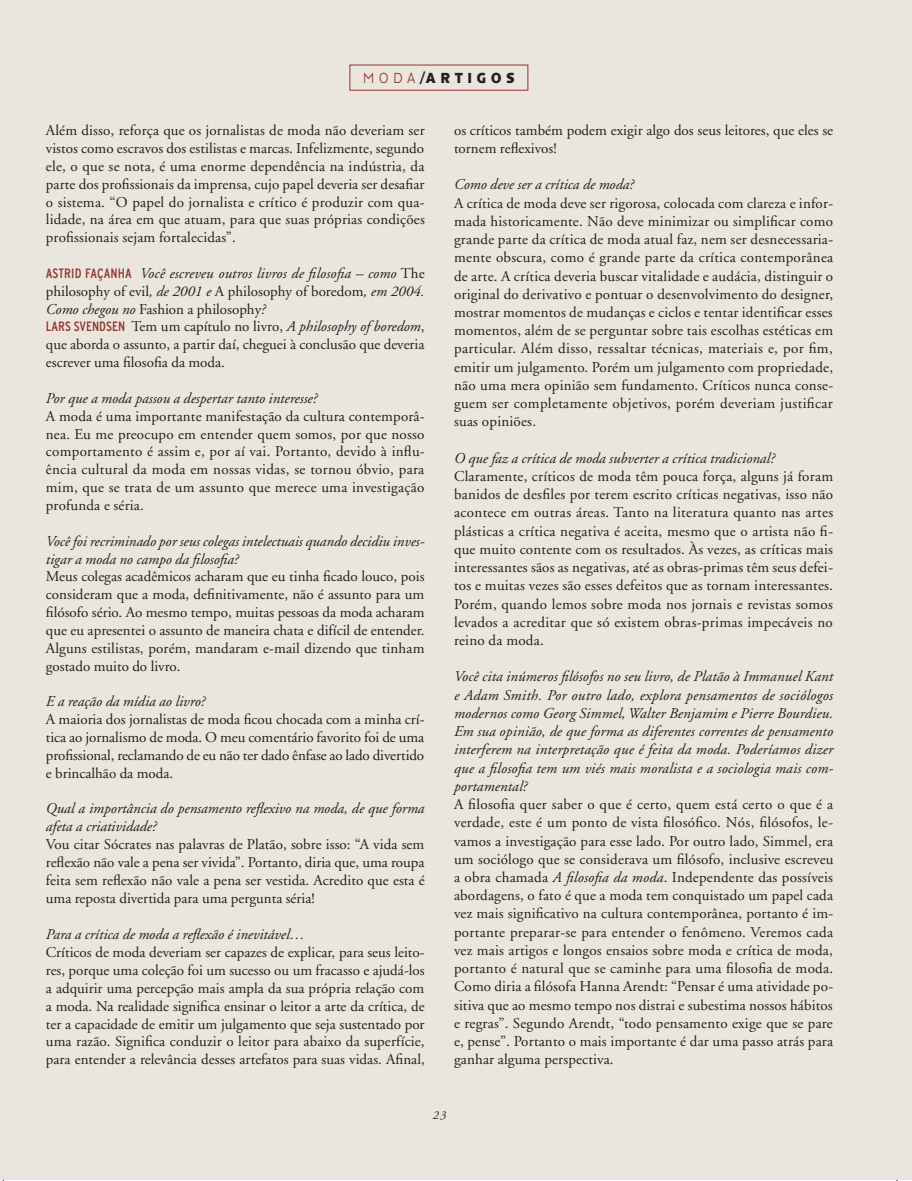
<style>
.page{position:relative;width:912px;height:1181px;background:#fff}
.page>*{position:absolute;margin:0;border:0;box-sizing:border-box;transform-origin:0 0}
.t1{font:15px/17.9px "Adobe Garamond";color:#231f20;text-align:justify}
.t2{font:italic 15px/18.3px "Adobe Garamond";color:#231f20}
.t3{font:700 15px "Anisette Petite";letter-spacing:.415em;color:#231f20;scale:.9 1}
.t4{font:italic 12px "Adobe Garamond";color:#231f20}
.s1{font-weight:300;color:#92342e}
.s2{font-family:"Interstate";font-stretch:condensed;font-size:13.5px;color:#92342e}
.s3{font-style:italic}
</style>
<div class="page">
<hr style="left:0;top:0;width:3px;height:1180px;background:#eae5dd">
<div style="left:3px;top:0;width:908px;height:1180px;background:#eae5dd"></div>
<div style="left:349px;top:65px;width:179px;height:26px;border:1px solid #92342e"></div>
<p class="t3" style="left:363px;top:70px;width:169px"><span class="s1">MODA</span>/ARTIGOS</p>
<p class="t1" style="left:46px;top:122px;width:380px">Além disso, reforça que os jornalistas de moda não deveriam ser vistos como escravos dos estilistas e marcas. Infelizmente, segundo ele, o que se nota, é uma enorme dependência na indústria, da parte dos profissionais da imprensa, cujo papel deveria ser desafiar o sistema. “O papel do jornalista e crítico é produzir com qua‑ lidade, na área em que atuam, para que suas próprias condições profissionais sejam fortalecidas”.</p>
<p class="t1" style="left:46px;top:265px;width:380px;text-align:left"><span class="s2">ASTRID FAÇANHA</span> <span class="s3">Você escreveu outros livros de filosofia – como</span> The philosophy of evil<span class="s3">, de 2001 e</span> A philosophy of boredom<span class="s3">, em 2004.<br>Como chegou no</span> Fashion a philosophy<span class="s3">?<br></span><span class="s2">LARS SVENDSEN</span> Tem um capítulo no livro, <span class="s3">A philosophy of boredom</span>, que aborda o assunto, a partir daí, cheguei à conclusão que deveria escrever uma filosofia da moda.</p>
<p class="t2" style="left:46px;top:389px;width:273px">Por que a moda passou a despertar tanto interesse?</p>
<p class="t1" style="left:46px;top:407px;width:380px">A moda é uma importante manifestação da cultura contemporâ‑ nea. Eu me preocupo em entender quem somos, por que nosso comportamento é assim e, por aí vai. Portanto, devido à influ‑ ência cultural da moda em nossas vidas, se tornou óbvio, para mim, que se trata de um assunto que merece uma investigação profunda e séria.</p>
<p class="t2" style="left:46px;top:532px;width:380px;line-height:17.9px">Você foi recriminado por seus colegas intelectuais quando decidiu inves‑ tigar a moda no campo da filosofia?</p>
<p class="t1" style="left:46px;top:568px;width:380px">Meus colegas acadêmicos acharam que eu tinha ficado louco, pois consideram que a moda, definitivamente, não é assunto para um filósofo sério. Ao mesmo tempo, muitas pessoas da moda acharam que eu apresentei o assunto de maneira chata e difícil de entender.<br>Alguns estilistas, porém, mandaram e‑mail dizendo que tinham gostado muito do livro.</p>
<p class="t2" style="left:46px;top:693px;width:161px">E a reação da mídia ao livro?</p>
<p class="t1" style="left:46px;top:711px;width:380px">A maioria dos jornalistas de moda ficou chocada com a minha crí‑ tica ao jornalismo de moda. O meu comentário favorito foi de uma profissional, reclamando de eu não ter dado ênfase ao lado divertido e brincalhão da moda.</p>
<p class="t2" style="left:46px;top:800px;width:380px;line-height:17.9px">Qual a importância do pensamento reflexivo na moda, de que forma afeta a criatividade?</p>
<p class="t1" style="left:46px;top:836px;width:380px">Vou citar Sócrates nas palavras de Platão, sobre isso: “A vida sem reflexão não vale a pena ser vivida”. Portanto, diria que, uma roupa feita sem reflexão não vale a pena ser vestida. Acredito que esta é uma reposta divertida para uma pergunta séria!</p>
<p class="t2" style="left:46px;top:926px;width:260px">Para a crítica de moda a reflexão é inevitável…</p>
<p class="t1" style="left:46px;top:944px;width:380px">Críticos de moda deveriam ser capazes de explicar, para seus leito‑ res, porque uma coleção foi um sucesso ou um fracasso e ajudá‑los a adquirir uma percepção mais ampla da sua própria relação com a moda. Na realidade significa ensinar o leitor a arte da crítica, de ter a capacidade de emitir um julgamento que seja sustentado por uma razão. Significa conduzir o leitor para abaixo da superfície, para entender a relevância desses artefatos para suas vidas. Afinal,</p>
<p class="t1" style="left:454px;top:122px;width:380px">os críticos também podem exigir algo dos seus leitores, que eles se tornem reflexivos!</p>
<p class="t2" style="left:454px;top:176px;width:181px">Como deve ser a crítica de moda?</p>
<p class="t1" style="left:454px;top:194px;width:380px">A crítica de moda deve ser rigorosa, colocada com clareza e infor‑ mada historicamente. Não deve minimizar ou simplificar como grande parte da crítica de moda atual faz, nem ser desnecessaria‑ mente obscura, como é grande parte da crítica contemporânea de arte. A crítica deveria buscar vitalidade e audácia, distinguir o original do derivativo e pontuar o desenvolvimento do designer, mostrar momentos de mudanças e ciclos e tentar identificar esses momentos, além de se perguntar sobre tais escolhas estéticas em particular. Além disso, ressaltar técnicas, materiais e, por fim, emitir um julgamento. Porém um julgamento com propriedade, não uma mera opinião sem fundamento. Críticos nunca conse‑ guem ser completamente objetivos, porém deveriam justificar suas opiniões.</p>
<p class="t2" style="left:454px;top:449px;width:322px">O que faz a crítica de moda subverter a crítica tradicional?</p>
<p class="t1" style="left:454px;top:467px;width:380px;line-height:18.3px">Claramente, críticos de moda têm pouca força, alguns já foram banidos de desfiles por terem escrito críticas negativas, isso não acontece em outras áreas. Tanto na literatura quanto nas artes plásticas a crítica negativa é aceita, mesmo que o artista não fi‑ que muito contente com os resultados. Às vezes, as críticas mais interessantes sãos as negativas, até as obras‑primas têm seus defei‑ tos e muitas vezes são esses defeitos que as tornam interessantes.<br>Porém, quando lemos sobre moda nos jornais e revistas somos levados a acreditar que só existem obras‑primas impecáveis no reino da moda.</p>
<p class="t2" style="left:454px;top:668px;width:380px;text-align:justify">Você cita inúmeros filósofos no seu livro, de Platão à Immanuel Kant e Adam Smith. Por outro lado, explora pensamentos de sociólogos modernos como Georg Simmel, Walter Benjamim e Pierre Bourdieu.<br>Em sua opinião, de que forma as diferentes correntes de pensamento interferem na interpretação que é feita da moda. Poderíamos dizer que a filosofia tem um viés mais moralista e a sociologia mais com‑ portamental?</p>
<p class="t1" style="left:454px;top:796px;width:381px;line-height:18.3px">A filosofia quer saber o que é certo, quem está certo o que é a verdade, este é um ponto de vista filosófico. Nós, filósofos, le‑ vamos a investigação para esse lado. Por outro lado, Simmel, era um sociólogo que se considerava um filósofo, inclusive escreveu a obra chamada <span class="s3">A filosofia da moda</span>. Independente das possíveis abordagens, o fato é que a moda tem conquistado um papel cada vez mais significativo na cultura contemporânea, portanto é im‑ portante preparar‑se para entender o fenômeno. Veremos cada vez mais artigos e longos ensaios sobre moda e crítica de moda, portanto é natural que se caminhe para uma filosofia de moda.<br>Como diria a filósofa Hanna Arendt: “Pensar é uma atividade po‑ sitiva que ao mesmo tempo nos distrai e subestima nossos hábitos e regras”. Segundo Arendt, “todo pensamento exige que se pare e, pense”. Portanto o mais importante é dar uma passo atrás para ganhar alguma perspectiva.</p>
<p class="t4" style="left:433px;top:1109px;width:15px">23</p>
</div>
